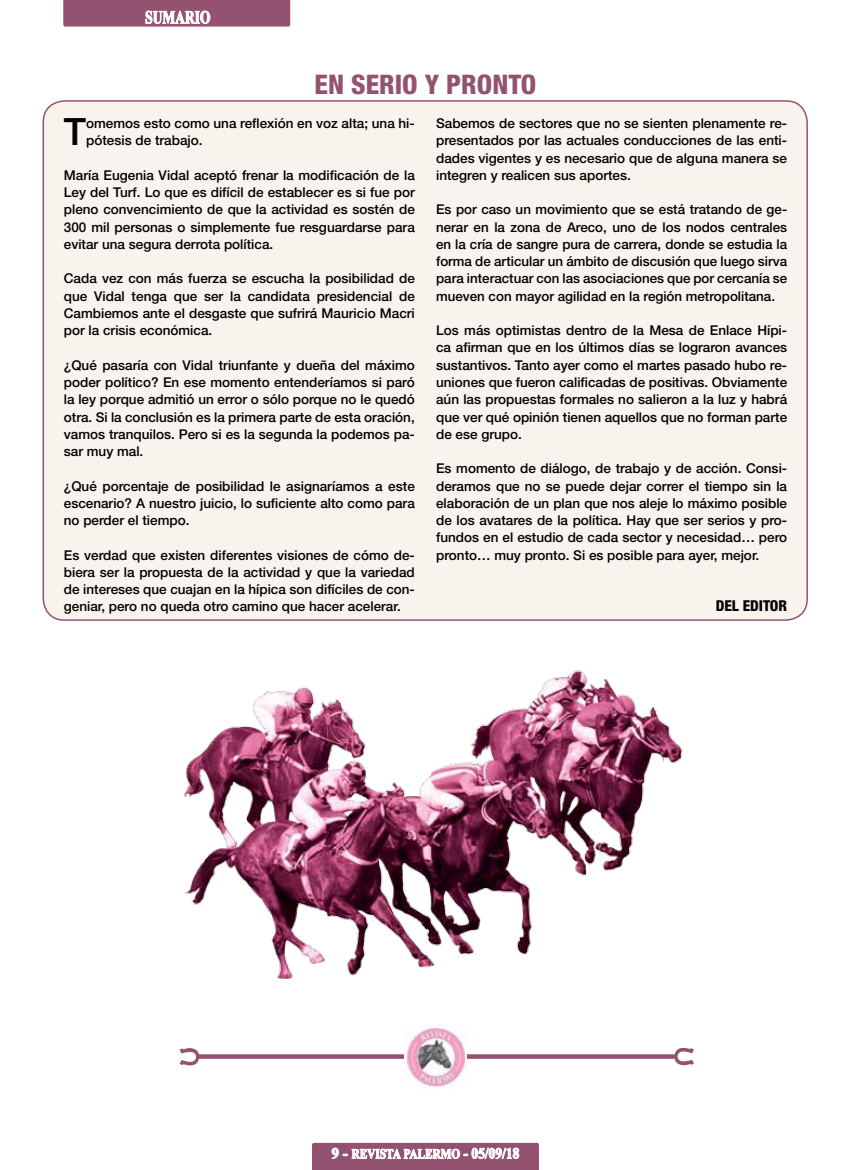
<style>
.page{position:relative;width:851px;height:1170px;background:#fff}
.page>*{position:absolute;margin:0;border:0;box-sizing:border-box;transform-origin:0 0}
.t1{font:500 37.65px "Helvetica Neue LT Std";color:#000}
.t2{font:800 condensed 27px "Helvetica Neue LT Std";color:#935370}
.t3{font:700 18px "Times New Roman";color:#fff;scale:.75 1}
.t4{font:800 condensed 15px "Helvetica Neue LT Std";color:#000}
.t5{font:500 13.5px/17.2px "Helvetica Neue LT Std";color:#000;text-align:justify}
.t6{font:700 13.5px "Times New Roman";color:#fff;scale:.83 1}
.s1{font-size:15px}
</style>
<div class="page">
<svg style="left:312px;top:1142px;width:227px;height:27px;background:#a7738b"></svg>
<svg style="left:63px;top:0;width:227px;height:27px;background:#9c617c"></svg>
<svg style="left:671px;top:1047px;width:22px;height:18px"></svg>
<svg style="left:202px;top:1054px;width:472px;height:4px;background:#9b607b"></svg>
<svg style="left:180px;top:1048px;width:22px;height:18px"></svg>
<img style="left:404px;top:1025px;width:62px;height:62px">
<img style="left:184px;top:670px;width:499px;height:309px">
<div style="left:43px;top:101px;width:764px;height:519px;background:#f8f3ec;border-radius:21px"></div>
<h3 class="t3" style="left:145px;top:5px;width:88px">SUMARIO</h3>
<h2 class="t2" style="left:314px;top:68px;width:223px">EN SERIO Y PRONTO</h2>
<h1 class="t1" style="left:64px;top:109px;width:24px">T</h1>
<p class="t5" style="left:86px;top:114px;width:330px">omemos esto como una reflexión en voz alta; una hi&shy;pótesis de trabajo.</p>
<p class="t5" style="left:64px;top:166px;width:352px">María Eugenia Vidal aceptó frenar la modificación de la Ley del Turf. Lo que es difícil de establecer es si fue por pleno convencimiento de que la actividad es sostén de 300 mil personas o simplemente fue resguardarse para evitar una segura derrota política.</p>
<p class="t5" style="left:64px;top:270px;width:352px">Cada vez con más fuerza se escucha la posibilidad de que Vidal tenga que ser la candidata presidencial de Cambiemos ante el desgaste que sufrirá Mauricio Macri por la crisis económica.</p>
<p class="t5" style="left:64px;top:356px;width:352px">¿Qué pasaría con Vidal triunfante y dueña del máximo poder político? En ese momento entenderíamos si paró la ley porque admitió un error o sólo porque no le quedó otra. Si la conclusión es la primera parte de esta oración, vamos tranquilos. Pero si es la segunda la podemos pa&shy;sar muy mal.</p>
<p class="t5" style="left:64px;top:477px;width:352px">¿Qué porcentaje de posibilidad le asignaríamos a este escenario? A nuestro juicio, lo suficiente alto como para no perder el tiempo.</p>
<p class="t5" style="left:64px;top:546px;width:352px">Es verdad que existen diferentes visiones de cómo de&shy;biera ser la propuesta de la actividad y que la variedad de intereses que cuajan en la hípica son difíciles de con&shy;geniar, pero no queda otro camino que hacer acelerar.</p>
<p class="t5" style="left:436px;top:115px;width:352px">Sabemos de sectores que no se sienten plenamente re&shy;presentados por las actuales conducciones de las enti&shy;dades vigentes y es necesario que de alguna manera se integren y realicen sus aportes.</p>
<p class="t5" style="left:436px;top:201px;width:352px">Es por caso un movimiento que se está tratando de ge&shy;nerar en la zona de Areco, uno de los nodos centrales en la cría de sangre pura de carrera, donde se estudia la forma de articular un ámbito de discusión que luego sirva para interactuar con las asociaciones que por cercanía se mueven con mayor agilidad en la región metropolitana.</p>
<p class="t5" style="left:436px;top:321px;width:352px">Los más optimistas dentro de la Mesa de Enlace Hípi&shy;ca afirman que en los últimos días se lograron avances sustantivos. Tanto ayer como el martes pasado hubo re&shy;uniones que fueron calificadas de positivas. Obviamente aún las propuestas formales no salieron a la luz y habrá que ver qué opinión tienen aquellos que no forman parte de ese grupo.</p>
<p class="t5" style="left:436px;top:459px;width:352px">Es momento de diálogo, de trabajo y de acción. Consi&shy;deramos que no se puede dejar correr el tiempo sin la elaboración de un plan que nos aleje lo máximo posible de los avatares de la política. Hay que ser serios y pro&shy;fundos en el estudio de cada sector y necesidad… pero pronto… muy pronto. Si es posible para ayer, mejor.</p>
<p class="t4" style="left:715px;top:596px;width:73px">DEL EDITOR</p>
<p class="t6" style="left:331px;top:1144px;width:228px"><span class="s1">9 -</span> REVISTA PALERMO <span class="s1">- 05/09/18</span></p>
</div>
